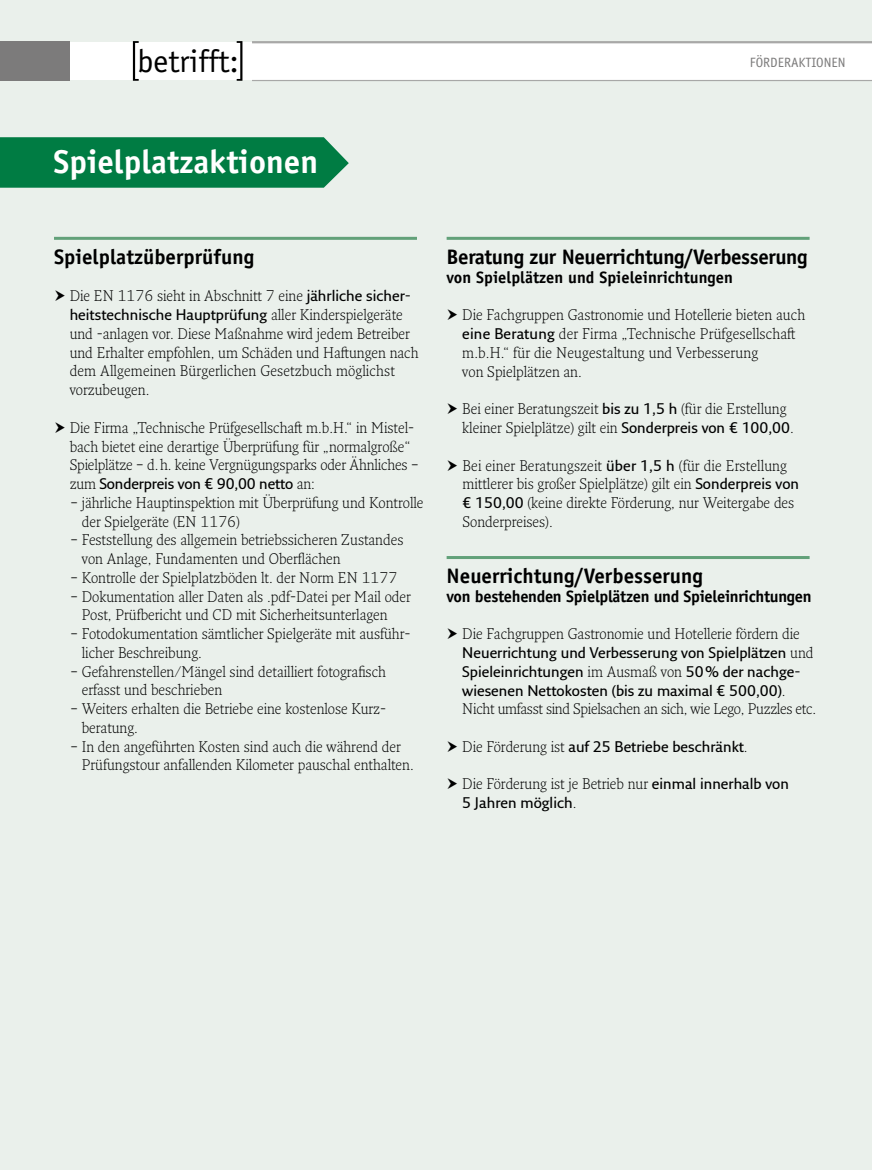
<style>
.page{position:relative;width:872px;height:1170px;background:#fff}
.page>*{position:absolute;margin:0;border:0;box-sizing:border-box;transform-origin:0 0}
.t1{font:700 33px "Officina Sans Std";color:#fff}
.t2{font:31.8px "Officina Sans Std";color:#000}
.t3{font:700 21px "Officina Sans Std";color:#000}
.t4{font:700 21px "Officina Sans Std";letter-spacing:-.02em;color:#000}
.t5{font:700 16.5px "Officina Sans Std";letter-spacing:-.02em;color:#000}
.t6{font:700 16.5px "Officina Sans Std";color:#000}
.t7{font:300 15px/18.8px "Fresco Pro";color:#000}
.t8{font:600 15px/18.8px "Fresco Sans Pro";color:#000}
.t9{font:300 15px "Fresco Pro";letter-spacing:-.02em;color:#000}
.t10{font:13.5px "Officina Sans Std";color:#7c7b7b}
.s1{font-size:32.1px}
.s2{font-family:"Fresco Sans Pro";font-weight:600}
.s3{font-family:"Fresco Pro";font-weight:300}
</style>
<div class="page">
<div style="left:0;top:81px;width:872px;height:1088px;background:#eaf0eb"></div>
<svg style="left:0;top:137px;width:349px;height:51px;background:#0a814a"></svg>
<div style="left:0;top:0;width:872px;height:41px;background:#eaf0eb"></div>
<svg style="left:237px;top:41px;width:5px;height:40px"></svg>
<svg style="left:133px;top:41px;width:6px;height:40px"></svg>
<div style="left:0;top:41px;width:69px;height:40px;background:#7c7b7b"></div>
<hr style="left:252px;top:80px;width:620px;height:1px;background:#a8a8a7">
<hr style="left:252px;top:41px;width:620px;height:2px;background:#a8a8a7">
<hr style="left:54px;top:237px;width:363px;height:3px;background:#62a179">
<hr style="left:446px;top:237px;width:363px;height:3px;background:#62a179">
<hr style="left:446px;top:556px;width:363px;height:3px;background:#62a179">
<h2 class="t2" style="left:137px;top:42px;width:103px"><span class="s1">be</span>trifft:</h2>
<p class="t10" style="left:750px;top:55px;width:97px">FÖRDERAKTIONEN</p>
<h1 class="t1" style="left:53px;top:141px;width:266px">Spielplatzaktionen</h1>
<h3 class="t3" style="left:54px;top:244px;width:202px">Spielplatzüberprüfung</h3>
<p class="t7" style="left:70px;top:286px;width:343px">Die EN 1176 sieht in Abschnitt 7 eine <span class="s2">jährliche sicher-</span></p>
<p class="t8" style="left:70px;top:305px;width:335px">heitstechnische Hauptprüfung <span class="s3">aller Kinderspielgeräte</span></p>
<p class="t7" style="left:70px;top:324px;width:350px">und -anlagen vor. Diese Maßnahme wird jedem Betreiber und Erhalter empfohlen, um Schäden und Haftungen nach dem Allgemeinen Bürgerlichen Gesetzbuch möglichst vorzubeugen.</p>
<p class="t7" style="left:70px;top:417px;width:350px">Die Firma „Technische Prüfgesellschaft m.b.H.“ in Mistel&shy;bach bietet eine derartige Überprüfung für „normalgroße“<br>Spielplätze – d.h. keine Vergnügungsparks oder Ähnliches –</p>
<p class="t8" style="left:70px;top:474px;width:247px"><span class="s3">zum</span> Sonderpreis von € 90,00 netto <span class="s3">an:</span></p>
<p class="t7" style="left:82px;top:492px;width:343px;text-indent:-11px">– jährliche Hauptinspektion mit Überprüfung und Kontrolle der Spielgeräte (EN 1176)</p>
<p class="t7" style="left:82px;top:530px;width:323px;text-indent:-11px">– Feststellung des allgemein betriebssicheren Zustandes von Anlage, Fundamenten und Oberflächen</p>
<p class="t7" style="left:70px;top:567px;width:328px">– Kontrolle der Spielplatzböden lt. der Norm EN 1177</p>
<p class="t7" style="left:82px;top:586px;width:330px;text-indent:-11px">– Dokumentation aller Daten als .pdf-Datei per Mail oder<br>Post, Prüfbericht und CD mit Sicherheitsunterlagen</p>
<p class="t7" style="left:82px;top:624px;width:330px;text-indent:-11px">– Fotodokumentation sämtlicher Spielgeräte mit ausführ&shy;licher Beschreibung.</p>
<p class="t7" style="left:82px;top:661px;width:306px;text-indent:-11px">– Gefahrenstellen/Mängel sind detailliert fotografisch erfasst und beschrieben</p>
<p class="t7" style="left:82px;top:699px;width:306px;text-indent:-11px">– Weiters erhalten die Betriebe eine kostenlose Kurz&shy;beratung.</p>
<p class="t7" style="left:82px;top:736px;width:333px;text-indent:-11px">– In den angeführten Kosten sind auch die während der<br>Prüfungstour anfallenden Kilometer pauschal enthalten.</p>
<h3 class="t4" style="left:446px;top:244px;width:362px">Beratung zur Neuerrichtung/Verbesserung</h3>
<p class="t6" style="left:446px;top:267px;width:288px">von Spielplätzen und Spieleinrichtungen</p>
<p class="t7" style="left:462px;top:305px;width:344px">Die Fachgruppen Gastronomie und Hotellerie bieten auch <span class="s2">eine Beratung</span> der Firma „Technische Prüfgesellschaft m.b.H.“ für die Neugestaltung und Verbesserung<br>von Spielplätzen an.</p>
<p class="t7" style="left:462px;top:399px;width:333px">Bei einer Beratungszeit <span class="s2">bis zu 1,5 h</span> (für die Erstellung kleiner Spielplätze) gilt ein <span class="s2">Sonderpreis von € 100,00</span>.</p>
<p class="t7" style="left:462px;top:455px;width:338px">Bei einer Beratungszeit <span class="s2">über 1,5 h</span> (für die Erstellung mittlerer bis großer Spielplätze) gilt ein <span class="s2">Sonderpreis von € 150,00</span> (keine direkte Förderung, nur Weitergabe des Sonderpreises).</p>
<h3 class="t3" style="left:446px;top:563px;width:258px">Neuerrichtung/Verbesserung</h3>
<p class="t5" style="left:446px;top:586px;width:366px">von bestehenden Spielplätzen und Spieleinrichtungen</p>
<p class="t7" style="left:462px;top:624px;width:339px">Die Fachgruppen Gastronomie und Hotellerie fördern die</p>
<p class="t8" style="left:462px;top:643px;width:353px">Neuerrichtung und Verbesserung von Spielplätzen <span class="s3">und<br></span>Spieleinrichtungen <span class="s3">im Ausmaß von</span> 50% der nachge&shy;wiesenen Nettokosten (bis zu maximal € 500,00)<span class="s3">.</span></p>
<p class="t9" style="left:462px;top:699px;width:355px">Nicht umfasst sind Spielsachen an sich, wie Lego, Puzzles etc.</p>
<p class="t8" style="left:462px;top:736px;width:287px"><span class="s3">Die Förderung ist</span> auf 25 Betriebe beschränkt<span class="s3">.</span></p>
<p class="t7" style="left:462px;top:774px;width:328px">Die Förderung ist je Betrieb nur <span class="s2">einmal innerhalb von</span></p>
<p class="t8" style="left:462px;top:793px;width:116px">5 Jahren möglich<span class="s3">.</span></p>
</div>
